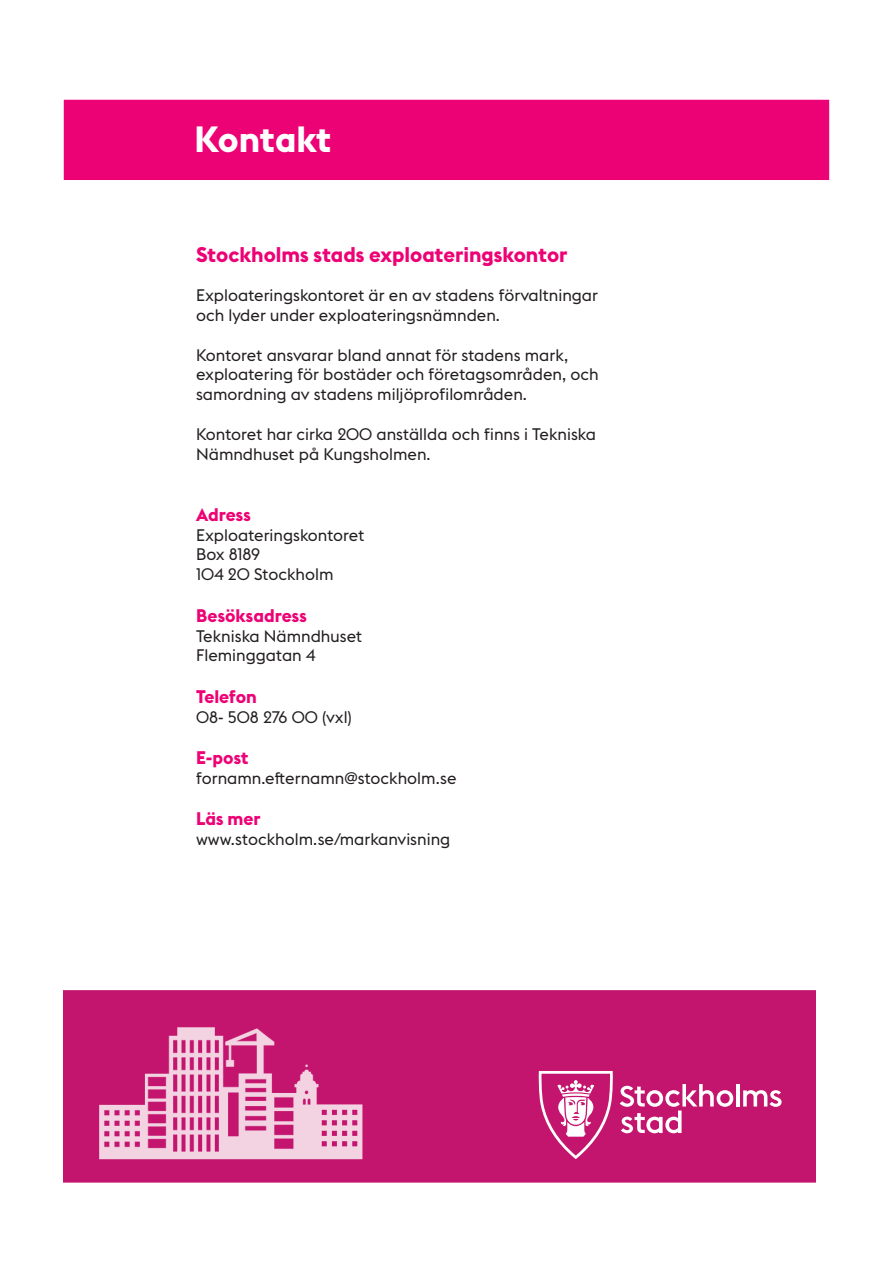
<style>
.page{position:relative;width:893px;height:1263px;background:#fff}
.page>*{position:absolute;margin:0;border:0;box-sizing:border-box;transform-origin:0 0}
.t1{font:700 36px "Stockholm Type";color:#fff}
.t2{font:700 21px "Stockholm Type";color:#ed0275}
.t3{font:700 18px "Stockholm Type";color:#ed0275}
.t4{font:16.5px/19.8px "Stockholm Type";color:#231f20}
</style>
<div class="page">
<div style="left:65px;top:100px;width:763px;height:79px;background:#ed0275"></div>
<div style="left:64px;top:100px;width:765px;height:80px;border:2px solid #ed0275"></div>
<div style="left:801px;top:1182px;width:44px;height:24px;border:2px solid #fff;border-radius:50%"></div>
<img style="left:64px;top:990px;width:751px;height:192px">
<hr style="left:736px;top:1084px;width:4px;height:22px;background:#fff">
<svg style="left:743px;top:1090px;width:39px;height:17px"></svg>
<svg style="left:620px;top:1084px;width:113px;height:49px"></svg>
<svg style="left:539px;top:1071px;width:74px;height:88px"></svg>
<div style="left:50px;top:1182px;width:779px;height:46px;background:#fff;border:2px solid #fff"></div>
<h1 class="t1" style="left:195px;top:113px;width:138px">Kontakt</h1>
<p class="t2" style="left:196px;top:239px;width:373px">Stockholms stads exploateringskontor</p>
<p class="t4" style="left:196px;top:285px;width:404px">Exploateringskontoret är en av stadens förvaltningar och lyder under exploateringsnämnden.</p>
<p class="t4" style="left:196px;top:344px;width:404px">Kontoret ansvarar bland annat för stadens mark, exploatering för bostäder och företagsområden, och samordning av stadens miljöprofilområden.</p>
<p class="t4" style="left:196px;top:423px;width:401px">Kontoret har cirka 200 anställda och finns i Tekniska<br>Nämndhuset på Kungsholmen.</p>
<p class="t3" style="left:196px;top:502px;width:56px">Adress</p>
<p class="t4" style="left:196px;top:524px;width:170px">Exploateringskontoret<br>Box 8189<br>104 20 Stockholm</p>
<p class="t3" style="left:196px;top:602px;width:112px">Besöksadress</p>
<p class="t4" style="left:196px;top:625px;width:168px">Tekniska Nämndhuset<br>Fleminggatan 4</p>
<p class="t3" style="left:196px;top:683px;width:62px">Telefon</p>
<p class="t4" style="left:196px;top:706px;width:157px">08- 508 276 00 (vxl)</p>
<p class="t3" style="left:196px;top:745px;width:54px">E-post</p>
<p class="t4" style="left:196px;top:767px;width:262px">fornamn.efternamn@stockholm.se</p>
<p class="t3" style="left:196px;top:806px;width:66px">Läs mer</p>
<p class="t4" style="left:196px;top:828px;width:256px">www.stockholm.se/markanvisning</p>
</div>
